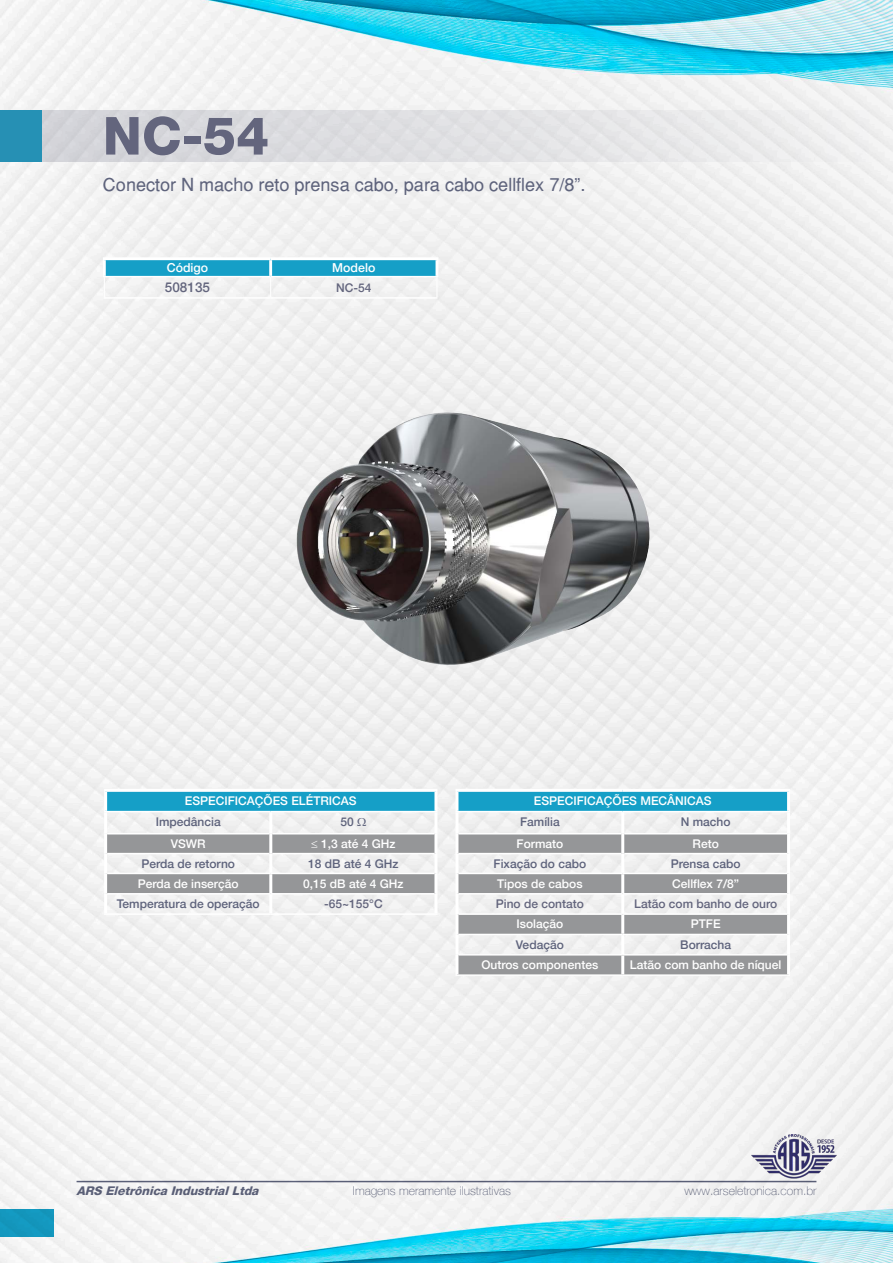
<style>
.page{position:relative;width:893px;height:1263px;background:#fff}
.page>*{position:absolute;margin:0;border:0;box-sizing:border-box;transform-origin:0 0}
.t1{font:800 52.5px "Helvetica 85";color:#63657d}
.t2{font:18px "Helvetica";color:#5e637c}
.t3{font:500 13.5px "Helvetica 65";color:#63657d}
.t4{font:500 12.3px "Helvetica 65";color:#fff}
.t5{font:100 12.15px "Helve Nue";color:#5e637c}
.t6{font:500 12px "Helvetica 65";color:#fff}
.t7{font:500 12px "Helvetica 65";color:#5e637c}
.t8{font:500 12px "Helvetica 65";color:#63657d}
.t9{font:italic 800 12px "Helvetica 85";color:#5e637c}
</style>
<div class="page">
<img style="left:0;top:0;width:893px;height:1263px">
<svg style="left:0;top:110px;width:893px;height:51px;background:#d8dde1"></svg>
<hr style="left:103px;top:260px;width:3px;height:16px;background:#fff">
<hr style="left:103px;top:257px;width:168px;height:3px;background:#fff">
<hr style="left:271px;top:257px;width:167px;height:3px;background:#fff">
<svg style="left:104px;top:259px;width:334px;height:38px"></svg>
<hr style="left:103px;top:276px;width:168px;height:1px;background:#fff">
<hr style="left:271px;top:276px;width:167px;height:1px;background:#fff">
<hr style="left:104px;top:297px;width:167px;height:2px;background:#fff">
<hr style="left:271px;top:297px;width:166px;height:2px;background:#fff">
<div style="left:457px;top:790px;width:332px;height:21px;background:#159fc7"></div>
<svg style="left:458px;top:834px;width:329px;height:140px;fill:#959698"></svg>
<hr style="left:455px;top:811px;width:168px;height:1px;background:#fff">
<hr style="left:623px;top:811px;width:167px;height:1px;background:#fff">
<hr style="left:458px;top:833px;width:163px;height:1px;background:#fff">
<hr style="left:624px;top:833px;width:163px;height:1px;background:#fff">
<hr style="left:458px;top:853px;width:163px;height:1px;background:#fff">
<hr style="left:624px;top:853px;width:163px;height:1px;background:#fff">
<hr style="left:455px;top:789px;width:168px;height:3px;background:#fff">
<hr style="left:455px;top:792px;width:3px;height:19px;background:#fff">
<hr style="left:623px;top:789px;width:167px;height:3px;background:#fff">
<hr style="left:787px;top:792px;width:3px;height:19px;background:#fff">
<hr style="left:455px;top:812px;width:3px;height:22px;background:#fff">
<hr style="left:621px;top:812px;width:3px;height:22px;background:#fff">
<hr style="left:787px;top:812px;width:3px;height:22px;background:#fff">
<hr style="left:455px;top:834px;width:3px;height:19px;background:#fff">
<hr style="left:621px;top:834px;width:3px;height:19px;background:#fff">
<hr style="left:787px;top:834px;width:3px;height:19px;background:#fff">
<hr style="left:455px;top:853px;width:3px;height:20px;background:#fff">
<hr style="left:621px;top:853px;width:3px;height:20px;background:#fff">
<hr style="left:787px;top:853px;width:3px;height:20px;background:#fff">
<hr style="left:455px;top:873px;width:3px;height:21px;background:#fff">
<hr style="left:455px;top:894px;width:3px;height:20px;background:#fff">
<hr style="left:455px;top:914px;width:3px;height:20px;background:#fff">
<hr style="left:455px;top:934px;width:3px;height:21px;background:#fff">
<hr style="left:455px;top:955px;width:3px;height:19px;background:#fff">
<hr style="left:458px;top:873px;width:165px;height:1px;background:#fff">
<hr style="left:623px;top:873px;width:164px;height:1px;background:#fff">
<hr style="left:621px;top:874px;width:3px;height:19px;background:#fff">
<hr style="left:621px;top:894px;width:3px;height:19px;background:#fff">
<hr style="left:621px;top:915px;width:3px;height:19px;background:#fff">
<hr style="left:621px;top:935px;width:3px;height:19px;background:#fff">
<hr style="left:621px;top:955px;width:3px;height:19px;background:#fff">
<hr style="left:787px;top:873px;width:3px;height:21px;background:#fff">
<hr style="left:787px;top:894px;width:3px;height:20px;background:#fff">
<hr style="left:787px;top:914px;width:3px;height:20px;background:#fff">
<hr style="left:787px;top:934px;width:3px;height:21px;background:#fff">
<hr style="left:787px;top:955px;width:3px;height:19px;background:#fff">
<hr style="left:458px;top:893px;width:165px;height:1px;background:#fff">
<hr style="left:458px;top:913px;width:165px;height:2px;background:#fff">
<hr style="left:458px;top:934px;width:165px;height:1px;background:#fff">
<hr style="left:458px;top:954px;width:165px;height:1px;background:#fff">
<hr style="left:455px;top:974px;width:168px;height:2px;background:#fff">
<hr style="left:623px;top:893px;width:164px;height:1px;background:#fff">
<hr style="left:623px;top:913px;width:164px;height:2px;background:#fff">
<hr style="left:623px;top:934px;width:164px;height:1px;background:#fff">
<hr style="left:623px;top:954px;width:164px;height:1px;background:#fff">
<hr style="left:623px;top:974px;width:167px;height:2px;background:#fff">
<div style="left:106px;top:790px;width:330px;height:21px;background:#159fc7"></div>
<svg style="left:107px;top:834px;width:327px;height:59px"></svg>
<hr style="left:104px;top:811px;width:167px;height:1px;background:#fff">
<hr style="left:271px;top:811px;width:166px;height:1px;background:#fff">
<hr style="left:107px;top:833px;width:162px;height:1px;background:#fff">
<hr style="left:272px;top:833px;width:162px;height:1px;background:#fff">
<hr style="left:107px;top:853px;width:162px;height:1px;background:#fff">
<hr style="left:272px;top:853px;width:162px;height:1px;background:#fff">
<hr style="left:104px;top:789px;width:167px;height:3px;background:#fff">
<hr style="left:104px;top:792px;width:3px;height:19px;background:#fff">
<hr style="left:271px;top:789px;width:166px;height:3px;background:#fff">
<hr style="left:434px;top:792px;width:3px;height:19px;background:#fff">
<hr style="left:104px;top:812px;width:3px;height:22px;background:#fff">
<hr style="left:269px;top:812px;width:3px;height:22px;background:#fff">
<hr style="left:434px;top:812px;width:3px;height:22px;background:#fff">
<hr style="left:104px;top:834px;width:3px;height:19px;background:#fff">
<hr style="left:269px;top:834px;width:3px;height:19px;background:#fff">
<hr style="left:434px;top:834px;width:3px;height:19px;background:#fff">
<hr style="left:104px;top:853px;width:3px;height:20px;background:#fff">
<hr style="left:269px;top:853px;width:3px;height:20px;background:#fff">
<hr style="left:434px;top:853px;width:3px;height:20px;background:#fff">
<hr style="left:104px;top:873px;width:3px;height:21px;background:#fff">
<hr style="left:104px;top:894px;width:3px;height:19px;background:#fff">
<hr style="left:107px;top:873px;width:164px;height:1px;background:#fff">
<hr style="left:271px;top:873px;width:163px;height:1px;background:#fff">
<hr style="left:269px;top:874px;width:3px;height:19px;background:#fff">
<hr style="left:269px;top:894px;width:3px;height:19px;background:#fff">
<hr style="left:434px;top:873px;width:3px;height:21px;background:#fff">
<hr style="left:434px;top:894px;width:3px;height:19px;background:#fff">
<hr style="left:107px;top:893px;width:164px;height:1px;background:#fff">
<hr style="left:104px;top:913px;width:167px;height:2px;background:#fff">
<hr style="left:271px;top:893px;width:163px;height:1px;background:#fff">
<hr style="left:271px;top:913px;width:166px;height:2px;background:#fff">
<img style="left:187px;top:344px;width:560px;height:400px">
<svg style="left:357px;top:817px;width:9px;height:9px"></svg>
<p class="t1" style="left:103px;top:105px;width:168px">NC-54</p>
<p class="t2" style="left:103px;top:174px;width:484px">Conector N macho reto prensa cabo, para cabo cellflex 7/8”.</p>
<p class="t4" style="left:167px;top:260px;width:43px">Código</p>
<p class="t4" style="left:332px;top:260px;width:45px">Modelo</p>
<p class="t3" style="left:165px;top:279px;width:47px">508135</p>
<p class="t8" style="left:336px;top:280px;width:37px">NC-54</p>
<p class="t6" style="left:185px;top:794px;width:173px">ESPECIFICAÇÕES ELÉTRICAS</p>
<p class="t7" style="left:156px;top:814px;width:66px">Impedância</p>
<p class="t7" style="left:340px;top:814px;width:15px">50</p>
<p class="t6" style="left:171px;top:836px;width:36px">VSWR</p>
<p class="t6" style="left:311px;top:836px;width:86px">≤ 1,3 até 4 GHz</p>
<p class="t7" style="left:141px;top:856px;width:95px">Perda de retorno</p>
<p class="t7" style="left:308px;top:856px;width:92px">18 dB até 4 GHz</p>
<p class="t6" style="left:138px;top:876px;width:102px">Perda de inserção</p>
<p class="t6" style="left:303px;top:876px;width:102px">0,15 dB até 4 GHz</p>
<p class="t7" style="left:117px;top:896px;width:144px">Temperatura de operação</p>
<p class="t8" style="left:324px;top:896px;width:60px">-65~155°C</p>
<p class="t6" style="left:534px;top:794px;width:179px">ESPECIFICAÇÕES MECÂNICAS</p>
<p class="t7" style="left:520px;top:814px;width:41px">Família</p>
<p class="t7" style="left:681px;top:814px;width:51px">N macho</p>
<p class="t6" style="left:517px;top:836px;width:48px">Formato</p>
<p class="t6" style="left:692px;top:836px;width:28px">Reto</p>
<p class="t7" style="left:494px;top:856px;width:94px">Fixação do cabo</p>
<p class="t7" style="left:671px;top:856px;width:71px">Prensa cabo</p>
<p class="t6" style="left:497px;top:876px;width:87px">Tipos de cabos</p>
<p class="t6" style="left:672px;top:876px;width:69px">Cellflex 7/8”</p>
<p class="t8" style="left:496px;top:896px;width:90px">Pino de contato</p>
<p class="t8" style="left:634px;top:896px;width:144px">Latão com banho de ouro</p>
<p class="t6" style="left:516px;top:917px;width:48px">Isolação</p>
<p class="t6" style="left:691px;top:917px;width:31px">PTFE</p>
<p class="t7" style="left:516px;top:937px;width:49px">Vedação</p>
<p class="t7" style="left:680px;top:937px;width:52px">Borracha</p>
<p class="t6" style="left:481px;top:957px;width:118px">Outros componentes</p>
<p class="t6" style="left:630px;top:957px;width:153px">Latão com banho de níquel</p>
<p class="t9" style="left:77px;top:1183px;width:187px">ARS Eletrônica IndustrialLtda</p>
<p class="t5" style="left:353px;top:1183px;width:160px">Imagens meramente ilustrativas</p>
<p class="t5" style="left:684px;top:1183px;width:134px">www.arseletronica.com.br</p>
</div>
